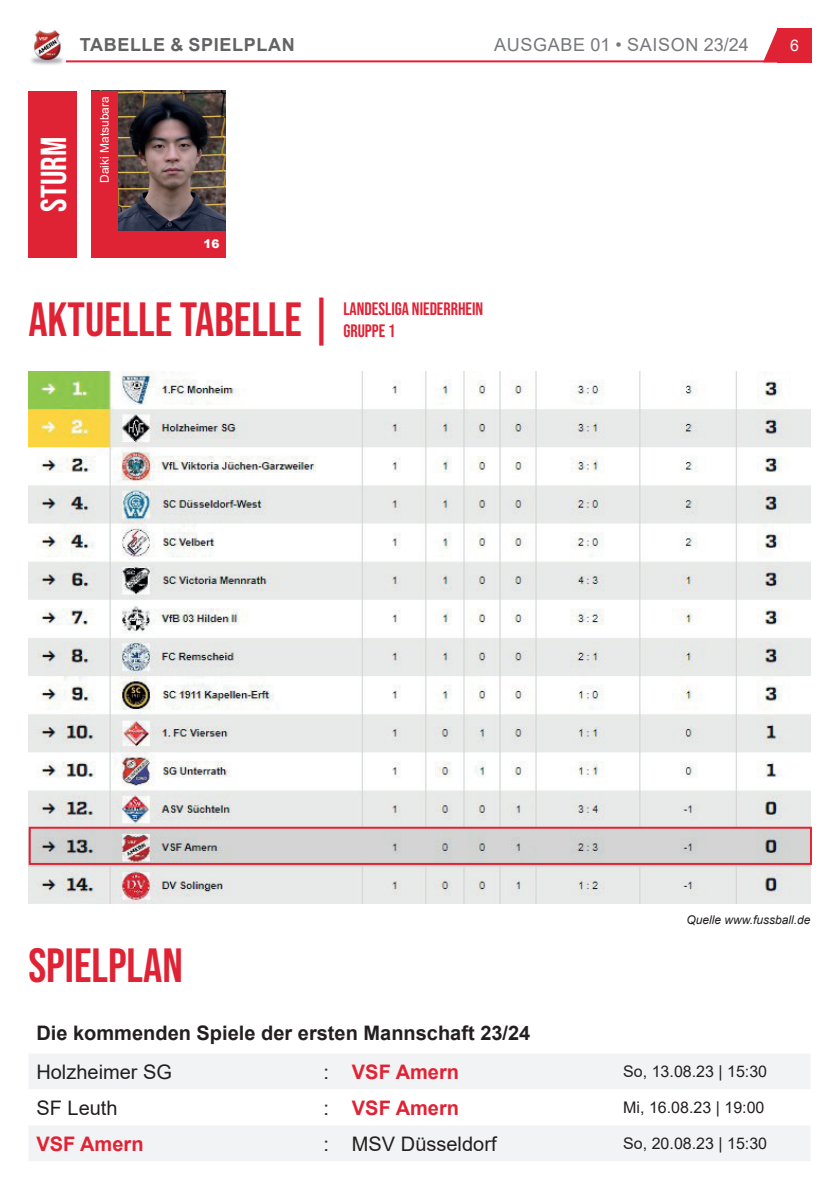
<style>
.page{position:relative;width:840px;height:1191px;background:#fff}
.page>*{position:absolute;margin:0;border:0;box-sizing:border-box;transform-origin:0 0}
.t1{font:48px "Bebas Neue";color:#df2334}
.t2{font:36px "Bebas Neue";color:#fff}
.t3{font:700 20px "Arial";color:#231f20}
.t4{font:20px "Arial";color:#231f20}
.t5{font:700 20px "Arial";color:#df2334}
.t6{font:18px/21.6px "Bebas Neue";color:#df2334}
.t7{font:18px "Arial";letter-spacing:.035em;color:#76787b}
.t8{font:700 18px "Arial";letter-spacing:.035em;color:#636366}
.t9{font:16px "Arial";color:#231f20}
.t10{font:16px "Arial";color:#fff}
.t11{font:italic 12px "Arial";color:#231f20}
.t12{font:12px "Arial";color:#fff}
.t13{font:900 12px "Arial";color:#fff}
.s1{font-weight:400;color:#231f20}
</style>
<div class="page">
<div style="left:777px;top:28px;width:34px;height:34px;background:#df2334"></div>
<svg style="left:764px;top:30px;width:13px;height:30px"></svg>
<hr style="left:47px;top:60px;width:764px;height:2px;background:#df2334">
<img style="left:31px;top:30px;width:34px;height:35px">
<img style="left:28px;top:371px;width:782px;height:532px">
<div style="left:29px;top:1054px;width:781px;height:107px;background:#f2f3f4"></div>
<svg style="left:29px;top:1089px;width:781px;height:36px"></svg>
<div style="left:29px;top:826px;width:782px;height:39px;border:2px solid #df2334"></div>
<div style="left:28px;top:91px;width:49px;height:166px;background:#df2334"></div>
<img style="left:118px;top:91px;width:107px;height:140px">
<div style="left:91px;top:91px;width:27px;height:166px;background:#df2334"></div>
<div style="left:91px;top:231px;width:134px;height:26px;background:#df2334"></div>
<p class="t8" style="left:80px;top:31px;width:216px">TABELLE &amp; SPIELPLAN</p>
<p class="t7" style="left:494px;top:32px;width:256px">AUSGABE 01 • SAISON 23/24</p>
<p class="t10" style="left:789px;top:35px;width:10px">6</p>
<h2 class="t2" style="left:33px;top:211px;width:76px;rotate:-90deg">STURM</h2>
<p class="t12" style="left:96px;top:183px;width:88px;rotate:-90deg">Daiki Matsubara</p>
<p class="t13" style="left:203px;top:235px;width:18px">16</p>
<h1 class="t1" style="left:28px;top:292px;width:306px">AKTUELLE TABELLE |</h1>
<p class="t6" style="left:343px;top:298px;width:141px">LANDESLIGA NIEDERRHEIN<br>GRUPPE 1</p>
<h1 class="t1" style="left:28px;top:938px;width:156px">SPIELPLAN</h1>
<p class="t11" style="left:686px;top:912px;width:126px">Quelle www.fussball.de</p>
<p class="t3" style="left:36px;top:1019px;width:495px">Die kommenden Spiele der ersten Mannschaft 23/24</p>
<p class="t4" style="left:36px;top:1058px;width:137px">Holzheimer SG</p>
<p class="t5" style="left:323px;top:1057px;width:137px"><span class="s1">:</span> VSF Amern</p>
<p class="t9" style="left:623px;top:1060px;width:145px">So, 13.08.23 | 15:30</p>
<p class="t4" style="left:36px;top:1093px;width:83px">SF Leuth</p>
<p class="t5" style="left:323px;top:1093px;width:137px"><span class="s1">:</span> VSF Amern</p>
<p class="t9" style="left:623px;top:1096px;width:143px">Mi, 16.08.23 | 19:00</p>
<p class="t5" style="left:36px;top:1129px;width:109px">VSF Amern</p>
<p class="t4" style="left:323px;top:1129px;width:174px">: MSV Düsseldorf</p>
<p class="t9" style="left:623px;top:1132px;width:145px">So, 20.08.23 | 15:30</p>
</div>
